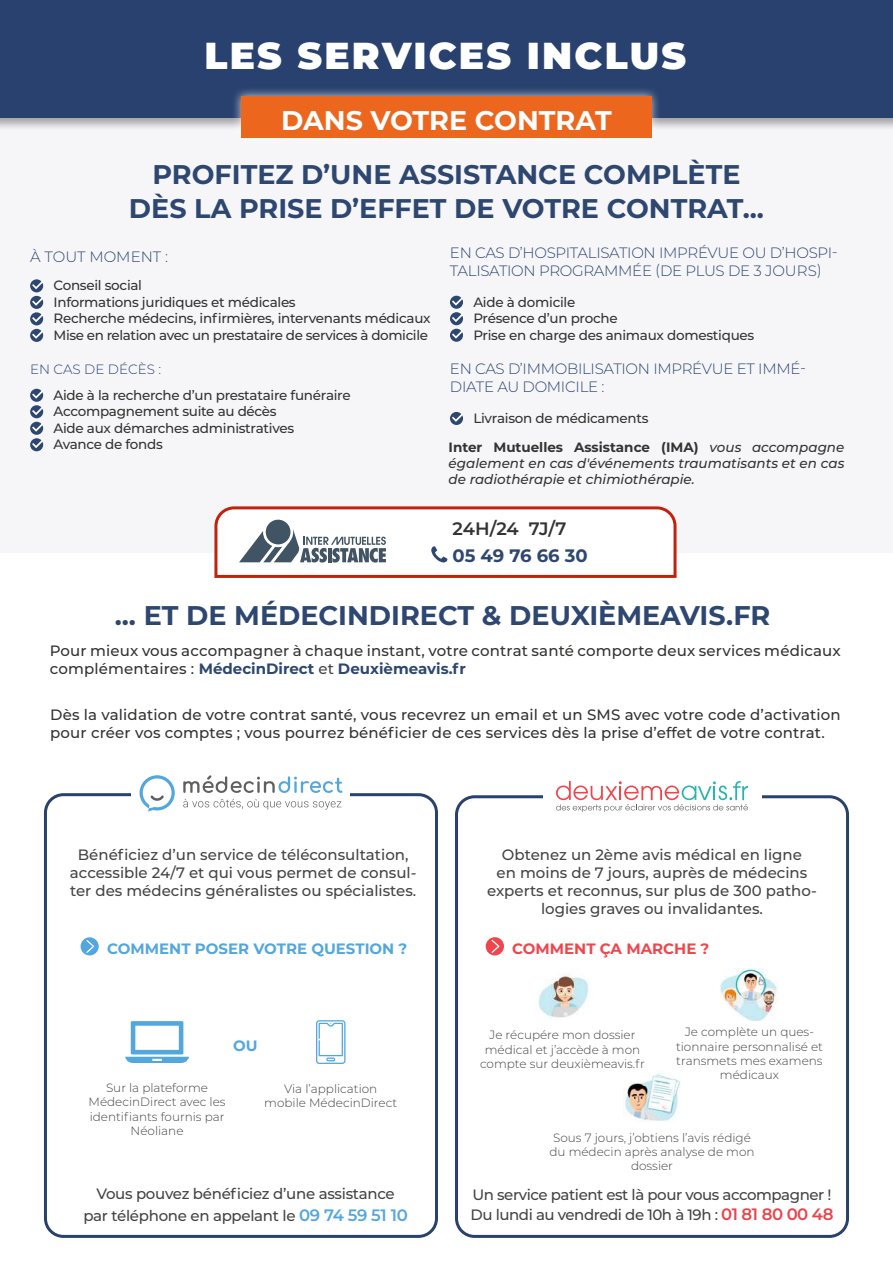
<style>
.page{position:relative;width:893px;height:1263px;background:#fff}
.page>*{position:absolute;margin:0;border:0;box-sizing:border-box;transform-origin:0 0}
.t1{font:900 37.5px "Montserrat";letter-spacing:.06em;color:#fff}
.t2{font:700 27px/34.5px "Montserrat";color:#2e4770;text-align:center}
.t3{font:700 27px "Montserrat";color:#fff}
.t4{font:600 18px "Montserrat";letter-spacing:-.015em;color:#343332}
.t5{font:700 18px "Montserrat";color:#2e4770}
.t6{font:500 15px/18px "Montserrat";letter-spacing:.01em;color:#343332}
.t7{font:500 15px/18px "Montserrat";color:#454444;text-align:center}
.t8{font:300 15px/18px "Montserrat";letter-spacing:-.02em;color:#2e4770}
.t9{font:500 15px/19.8px "Montserrat";letter-spacing:-.03em;color:#454444}
.t10{font:500 15px/21.6px "Montserrat";letter-spacing:-.02em;color:#454444;text-align:center}
.t11{font:700 15px "Montserrat";color:#52a7dd}
.t12{font:700 15px "Montserrat";color:#f0454c}
.t13{font:300 15px "Montserrat";color:#2e4770}
.t14{font:500 13.5px/16.5px "Montserrat";letter-spacing:-.02em;color:#343332}
.t15{font:italic 500 13.5px/16.2px "Montserrat";color:#343332;text-align:justify}
.t16{font:300 13.5px "Montserrat";color:#2e4770}
.t17{font:300 12px/14.4px "Montserrat";color:#454444;text-align:center}
.s1{font-weight:700;font-style:normal}
.s2{font-weight:700;color:#2e4770}
.s3{color:#454444}
.s4{font-weight:600;font-size:16.5px;color:#54a7dd}
.s5{font-weight:600;font-size:16.5px;color:#e9444c}
</style>
<div class="page">
<div style="left:0;top:112px;width:893px;height:441px;background:#f6f6f9"></div>
<svg style="left:30px;top:279px;width:13px;height:13px"></svg>
<svg style="left:32px;top:281px;width:11px;height:8px"></svg>
<svg style="left:30px;top:296px;width:13px;height:13px"></svg>
<svg style="left:32px;top:297px;width:11px;height:9px"></svg>
<svg style="left:30px;top:312px;width:13px;height:13px"></svg>
<svg style="left:32px;top:314px;width:11px;height:8px"></svg>
<svg style="left:30px;top:329px;width:13px;height:13px"></svg>
<svg style="left:32px;top:330px;width:11px;height:9px"></svg>
<svg style="left:450px;top:296px;width:13px;height:13px"></svg>
<svg style="left:452px;top:297px;width:11px;height:9px"></svg>
<svg style="left:450px;top:312px;width:13px;height:13px"></svg>
<svg style="left:452px;top:314px;width:11px;height:8px"></svg>
<svg style="left:450px;top:329px;width:13px;height:13px"></svg>
<svg style="left:452px;top:330px;width:11px;height:9px"></svg>
<svg style="left:30px;top:389px;width:13px;height:13px"></svg>
<svg style="left:32px;top:390px;width:11px;height:9px"></svg>
<svg style="left:30px;top:405px;width:13px;height:13px"></svg>
<svg style="left:32px;top:407px;width:11px;height:8px"></svg>
<svg style="left:30px;top:422px;width:13px;height:13px"></svg>
<svg style="left:32px;top:423px;width:11px;height:9px"></svg>
<svg style="left:30px;top:438px;width:13px;height:13px"></svg>
<svg style="left:32px;top:440px;width:11px;height:8px"></svg>
<svg style="left:214px;top:506px;width:463px;height:72px"></svg>
<div style="left:0;top:0;width:893px;height:131px;background:#000;opacity:.35"></div>
<div style="left:0;top:0;width:893px;height:117px;background:#29416e"></div>
<div style="left:231px;top:86px;width:431px;height:62px;background:#fff;opacity:.75"></div>
<div style="left:241px;top:96px;width:411px;height:42px;background:#ec671d"></div>
<svg style="left:450px;top:412px;width:13px;height:13px"></svg>
<svg style="left:452px;top:414px;width:11px;height:8px"></svg>
<div style="left:44px;top:793px;width:394px;height:445px;border:3px solid #29416e;border-radius:18px"></div>
<div style="left:132px;top:775px;width:218px;height:36px;background:#fff"></div>
<svg style="left:183px;top:799px;width:158px;height:11px"></svg>
<svg style="left:183px;top:775px;width:159px;height:18px"></svg>
<svg style="left:140px;top:775px;width:35px;height:36px"></svg>
<div style="left:455px;top:795px;width:394px;height:443px;border:3px solid #29416e;border-radius:18px"></div>
<div style="left:543px;top:769px;width:218px;height:59px;background:#fff"></div>
<svg style="left:556px;top:781px;width:192px;height:31px"></svg>
<img style="left:720px;top:968px;width:59px;height:52px">
<svg style="left:81px;top:937px;width:18px;height:18px"></svg>
<svg style="left:316px;top:1020px;width:29px;height:44px"></svg>
<svg style="left:125px;top:1021px;width:64px;height:42px"></svg>
<img style="left:538px;top:967px;width:51px;height:52px">
<svg style="left:486px;top:937px;width:18px;height:18px"></svg>
<img style="left:625px;top:1073px;width:55px;height:48px">
<h1 class="t1" style="left:204px;top:28px;width:483px">LES SERVICES INCLUS</h1>
<h2 class="t3" style="left:281px;top:101px;width:332px">DANS VOTRE CONTRAT</h2>
<h2 class="t2" style="left:129px;top:156px;width:636px">PROFITEZ D’UNE ASSISTANCE COMPLÈTE<br>DÈS LA PRISE D’EFFET DE VOTRE CONTRAT...</h2>
<p class="t13" style="left:30px;top:247px;width:140px">À TOUT MOMENT :</p>
<p class="t8" style="left:450px;top:243px;width:389px">EN CAS D’HOSPITALISATION IMPRÉVUE OU D’HOSPI-<br>TALISATION PROGRAMMÉE (DE PLUS DE 3 JOURS)</p>
<p class="t14" style="left:473px;top:293px;width:282px">Aide à domicile<br>Présence d’un proche<br>Prise en charge des animaux domestiques</p>
<p class="t14" style="left:54px;top:277px;width:379px">Conseil social<br>Informations juridiques et médicales<br>Recherche médecins, infirmières, intervenants médicaux Mise en relation avec un prestataire de services à domicile</p>
<p class="t16" style="left:30px;top:360px;width:132px">EN CAS DE DÉCÈS :</p>
<p class="t14" style="left:54px;top:386px;width:299px">Aide à la recherche d’un prestataire funéraire<br>Accompagnement suite au décès<br>Aide aux démarches administratives<br>Avance de fonds</p>
<p class="t8" style="left:450px;top:359px;width:358px">EN CAS D’IMMOBILISATION IMPRÉVUE ET IMMÉ-<br>DIATE AU DOMICILE :</p>
<p class="t14" style="left:473px;top:409px;width:177px">Livraison de médicaments</p>
<p class="t15" style="left:449px;top:438px;width:397px"><span class="s1">Inter Mutuelles Assistance (IMA)</span> vous accompagne également en cas d'événements traumatisants et en cas de radiothérapie et chimiothérapie.</p>
<h3 class="t4" style="left:453px;top:516px;width:115px">24H/24 7J/7</h3>
<h3 class="t5" style="left:452px;top:543px;width:137px">05 49 76 66 30</h3>
<h2 class="t2" style="left:115px;top:597px;width:657px">... ET DE MÉDECINDIRECT &amp; DEUXIÈMEAVIS.FR</h2>
<p class="t6" style="left:50px;top:641px;width:792px">Pour mieux vous accompagner à chaque instant, votre contrat santé comporte deux services médicaux complémentaires : <span class="s2">MédecinDirect</span> <span class="s3">et</span> <span class="s2">Deuxièmeavis.fr</span></p>
<p class="t6" style="left:50px;top:705px;width:792px">Dès la validation de votre contrat santé, vous recevrez un email et un SMS avec votre code d’activation pour créer vos comptes ; vous pourrez bénéficier de ces services dès la prise d’effet de votre contrat.</p>
<p class="t7" style="left:70px;top:845px;width:348px">Bénéficiez d’un service de téléconsultation, accessible 24/7 et qui vous permet de consul&shy;ter des médecins généralistes ou spécialistes.</p>
<p class="t11" style="left:107px;top:937px;width:302px">COMMENT POSER VOTRE QUESTION ?</p>
<p class="t11" style="left:233px;top:1035px;width:26px">OU</p>
<p class="t17" style="left:89px;top:1080px;width:139px">Sur la plateforme<br>MédecinDirect avec les identifiants fournis par<br>Néoliane</p>
<p class="t17" style="left:264px;top:1081px;width:134px">Via l’application mobile MédecinDirect</p>
<p class="t10" style="left:83px;top:1182px;width:326px">Vous pouvez bénéficiez d’une assistance par téléphone en appelant le <span class="s4">09 74 59 51 10</span></p>
<p class="t7" style="left:487px;top:845px;width:331px">Obtenez un 2ème avis médical en ligne<br>en moins de 7 jours, auprès de médecins experts et reconnus, sur plus de 300 patho&shy;logies graves ou invalidantes.</p>
<p class="t12" style="left:512px;top:937px;width:199px">COMMENT ÇA MARCHE ?</p>
<p class="t17" style="left:480px;top:1027px;width:166px">Je récupére mon dossier médical et j’accède à mon compte sur deuxièmeavis.fr</p>
<p class="t17" style="left:676px;top:1024px;width:148px">Je complète un ques&shy;tionnaire personnalisé et transmets mes examens médicaux</p>
<p class="t17" style="left:549px;top:1130px;width:207px">Sous 7 jours, j’obtiens l’avis rédigé du médecin après analyse de mon dossier</p>
<p class="t9" style="left:470px;top:1184px;width:365px">Un service patient est là pour vous accompagner !<br>Du lundi au vendredi de 10h à 19h : <span class="s5">01 81 80 00 48</span></p>
</div>
